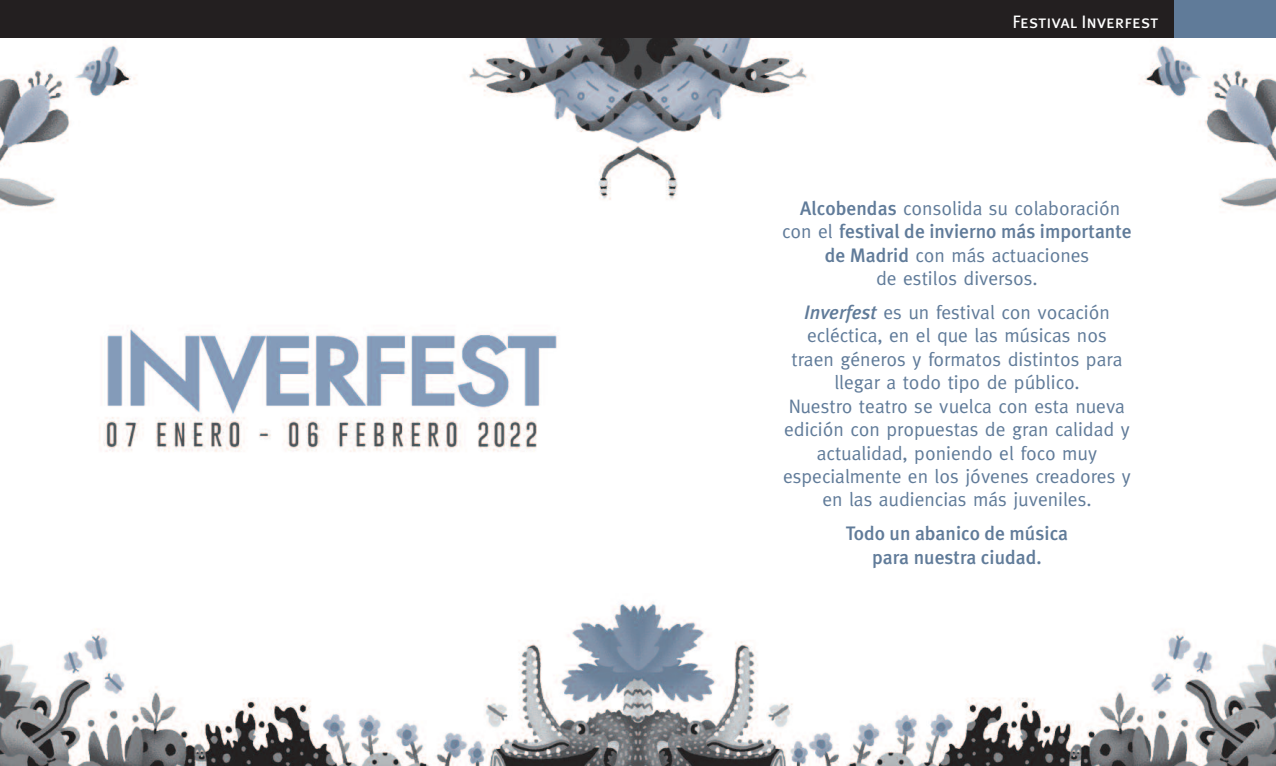
<style>
.page{position:relative;width:1276px;height:766px;background:#fff}
.page>*{position:absolute;margin:0;border:0;box-sizing:border-box;transform-origin:0 0}
.t1{font:19.5px/23.4px "Meta";color:#607b99;text-align:center}
.t2{font:500 19.5px/23.4px "Meta Plus";color:#607b99;text-align:center}
.t3{font:18px "Meta Plus Book Caps";color:#fff}
.s1{font-family:"Meta Plus";font-weight:500}
.s2{font-family:"Meta";font-weight:400}
.s3{font-family:"Meta Plus";font-weight:500;font-style:italic}
</style>
<div class="page">
<img style="left:0;top:37px;width:1276px;height:728px">
<div style="left:1173px;top:0;width:103px;height:37px;background:#607b99"></div>
<div style="left:0;top:0;width:1173px;height:37px;background:#231f20"></div>
<div style="left:751px;top:131px;width:422px;height:122px;background:#fff"></div>
<div style="left:105px;top:131px;width:422px;height:122px;background:#fff"></div>
<img style="left:87px;top:313px;width:485px;height:184px">
<p class="t3" style="left:1012px;top:11px;width:148px">Festival Inverfest</p>
<p class="t1" style="left:800px;top:196px;width:321px"><span class="s1">Alcobendas</span> consolida su colaboración</p>
<p class="t2" style="left:782px;top:220px;width:351px"><span class="s2">con el</span> festival de invierno más importante</p>
<p class="t1" style="left:824px;top:243px;width:266px"><span class="s1">de Madrid</span> con más actuaciones de estilos diversos.</p>
<p class="t1" style="left:783px;top:300px;width:349px"><span class="s3">Inverfest</span> es un festival con vocación ecléctica, en el que las músicas nos<br>traen géneros y formatos distintos para llegar a todo tipo de público.<br>Nuestro teatro se vuelca con esta nueva edición con propuestas de gran calidad y actualidad, poniendo el foco muy especialmente en los jóvenes creadores y en las audiencias más juveniles.</p>
<p class="t2" style="left:845px;top:521px;width:224px">Todo un abanico de música para nuestra ciudad.</p>
</div>
